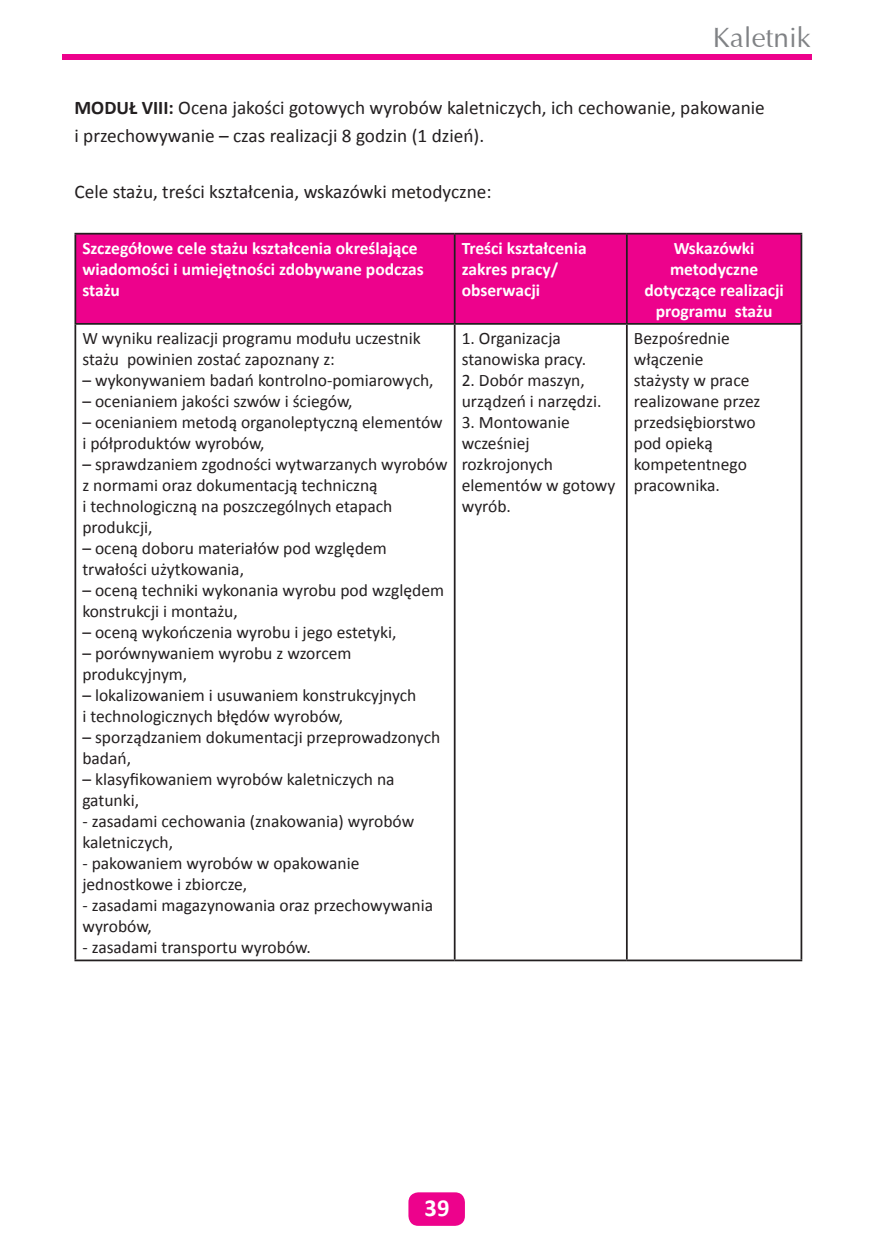
<style>
.page{position:relative;width:874px;height:1241px;background:#fff}
.page>*{position:absolute;margin:0;border:0;box-sizing:border-box;transform-origin:0 0}
.t1{font:700 31.5px "Calibri";color:#fff}
.t2{font:28px "Ottawa";color:#808285}
.t3{font:19.25px/28px "Calibri";color:#231f20}
.t4{font:17.5px/21px "Calibri";color:#231f20}
.t5{font:700 17.5px/21px "Calibri";color:#fff}
.s1{font-weight:700}
.s2{font-size:24.5px}
</style>
<div class="page">
<div style="left:62px;top:55px;width:749px;height:5px;background:#ed028c"></div>
<div style="left:408px;top:1192px;width:56px;height:33px;background:#ed028c;border-radius:10px"></div>
<div style="left:76px;top:234px;width:724px;height:89px;background:#ed028c"></div>
<hr style="left:74px;top:325px;width:2px;height:634px;background:#231f20">
<hr style="left:453px;top:325px;width:2px;height:634px;background:#231f20">
<hr style="left:625px;top:325px;width:2px;height:634px;background:#231f20">
<hr style="left:800px;top:325px;width:1px;height:634px;background:#231f20">
<hr style="left:74px;top:959px;width:380px;height:2px;background:#231f20">
<hr style="left:454px;top:959px;width:172px;height:2px;background:#231f20">
<hr style="left:626px;top:959px;width:175px;height:2px;background:#231f20">
<hr style="left:74px;top:233px;width:380px;height:1px;background:#231f20">
<hr style="left:74px;top:234px;width:2px;height:89px;background:#231f20">
<hr style="left:454px;top:233px;width:172px;height:1px;background:#231f20">
<hr style="left:453px;top:234px;width:2px;height:89px;background:#231f20">
<hr style="left:626px;top:233px;width:175px;height:1px;background:#231f20">
<hr style="left:625px;top:234px;width:2px;height:89px;background:#231f20">
<hr style="left:800px;top:234px;width:1px;height:89px;background:#231f20">
<hr style="left:74px;top:323px;width:380px;height:2px;background:#231f20">
<hr style="left:454px;top:323px;width:172px;height:2px;background:#231f20">
<hr style="left:626px;top:323px;width:175px;height:2px;background:#231f20">
<h2 class="t2" style="left:712px;top:21px;width:99px">Kaletnik</h2>
<p class="t3" style="left:74px;top:92px;width:691px"><span class="s1">MODUŁ VIII:</span> Ocena jakości gotowych wyrobów kaletniczych, ich cechowanie, pakowanie i przechowywanie – czas realizacji 8 godzin (1 dzień).</p>
<p class="t3" style="left:74px;top:176px;width:418px">Cele stażu, treści kształcenia, wskazówki metodyczne:</p>
<p class="t5" style="left:82px;top:237px;width:343px">Szczegółowe cele stażu kształcenia określające wiadomości i umiejętności zdobywane podczas stażu</p>
<p class="t5" style="left:461px;top:237px;width:126px">Treści kształcenia zakres pracy/ obserwacji</p>
<p class="t5" style="left:644px;top:237px;width:141px;text-align:center">Wskazówki metodyczne dotyczące realizacji programu stażu</p>
<p class="t4" style="left:82px;top:327px;width:339px">W wyniku realizacji programu modułu uczestnik stażu powinien zostać zapoznany z:</p>
<p class="t4" style="left:82px;top:369px;width:352px">– wykonywaniem badań kontrolno-pomiarowych,</p>
<p class="t4" style="left:82px;top:390px;width:271px">– ocenianiem jakości szwów i ściegów,</p>
<p class="t4" style="left:82px;top:411px;width:362px">– ocenianiem metodą organoleptyczną elementów i półproduktów wyrobów,</p>
<p class="t4" style="left:82px;top:453px;width:366px">– sprawdzaniem zgodności wytwarzanych wyrobów z normami oraz dokumentacją techniczną<br>i technologiczną na poszczególnych etapach produkcji,</p>
<p class="t4" style="left:82px;top:537px;width:306px">– oceną doboru materiałów pod względem trwałości użytkowania,</p>
<p class="t4" style="left:82px;top:579px;width:363px">– oceną techniki wykonania wyrobu pod względem konstrukcji i montażu,</p>
<p class="t4" style="left:82px;top:621px;width:315px">– oceną wykończenia wyrobu i jego estetyki,</p>
<p class="t4" style="left:82px;top:642px;width:270px">– porównywaniem wyrobu z wzorcem produkcyjnym,</p>
<p class="t4" style="left:82px;top:684px;width:335px">– lokalizowaniem i usuwaniem konstrukcyjnych i technologicznych błędów wyrobów,</p>
<p class="t4" style="left:82px;top:726px;width:359px">– sporządzaniem dokumentacji przeprowadzonych badań,</p>
<p class="t4" style="left:82px;top:768px;width:313px">– klasyfikowaniem wyrobów kaletniczych na gatunki,</p>
<p class="t4" style="left:82px;top:810px;width:333px">- zasadami cechowania (znakowania) wyrobów kaletniczych,</p>
<p class="t4" style="left:82px;top:852px;width:278px">- pakowaniem wyrobów w opakowanie jednostkowe i zbiorcze,</p>
<p class="t4" style="left:82px;top:894px;width:352px">- zasadami magazynowania oraz przechowywania wyrobów,</p>
<p class="t4" style="left:82px;top:936px;width:230px">- zasadami transportu wyrobów.</p>
<p class="t4" style="left:633px;top:327px;width:128px">Bezpośrednie włączenie stażysty w prace realizowane przez przedsiębiorstwo pod opieką kompetentnego pracownika.</p>
<p class="t4" style="left:461px;top:327px;width:126px">1. Organizacja stanowiska pracy.</p>
<p class="t4" style="left:461px;top:369px;width:141px">2. Dobór maszyn, urządzeń i narzędzi.</p>
<p class="t4" style="left:461px;top:411px;width:155px">3. Montowanie wcześniej rozkrojonych elementów w gotowy wyrób.</p>
<h1 class="t1" style="left:396px;top:1187px;width:55px">39<span class="s2">39</span></h1>
</div>
